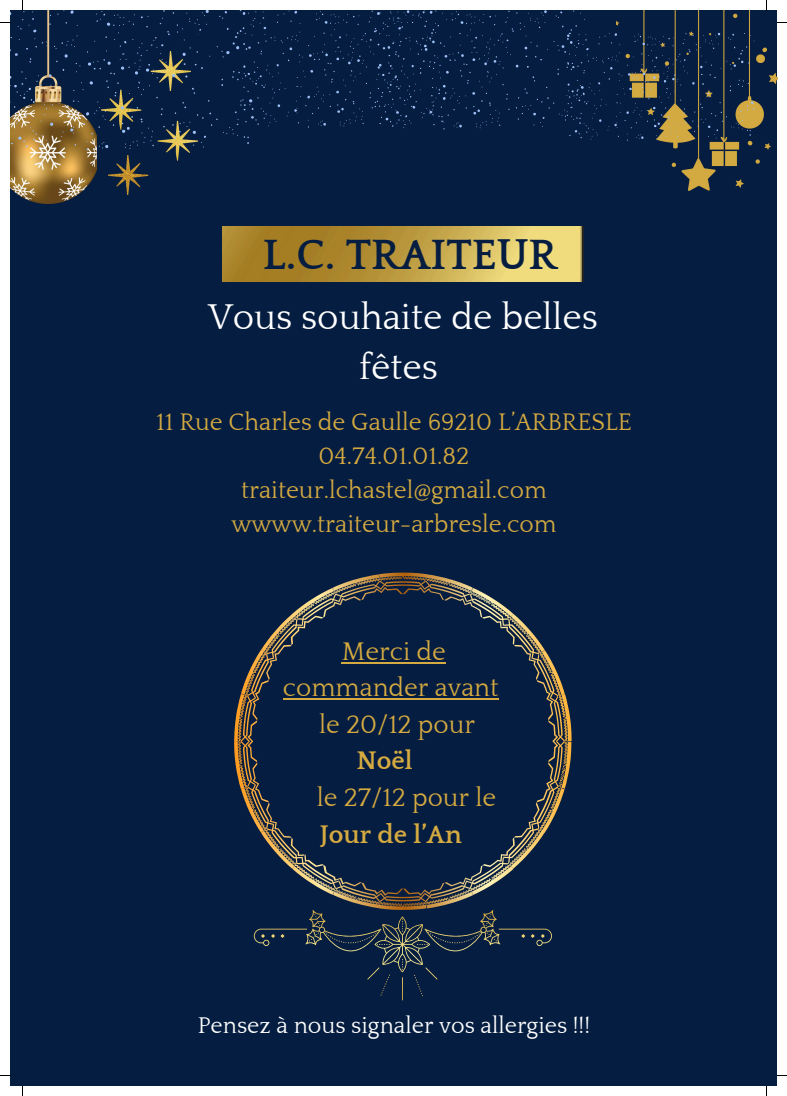
<style>
.page{position:relative;width:787px;height:1096px;background:#fff}
.page>*{position:absolute;margin:0;border:0;box-sizing:border-box;transform-origin:0 0}
.t1{font:700 43.5px "Quattrocento";color:#051d40}
.t2{font:36.75px/50.6px "Quattrocento";color:#fff;text-align:center}
.t3{font:26.12px "Quattrocento";color:#d5aa41}
.t4{font:700 26.12px "Quattrocento";color:#d5aa41}
.t5{font:24.62px/33.8px "Quattrocento";color:#d5aa41;text-align:center}
.t6{font:23.38px "Quattrocento";color:#fff}
</style>
<div class="page">
<div style="left:10px;top:10px;width:767px;height:1076px;background:#051d40"></div>
<img style="left:671px;top:10px;width:106px;height:181px">
<img style="left:10px;top:150px;width:87px;height:53px">
<img style="left:108px;top:150px;width:82px;height:45px">
<img style="left:222px;top:226px;width:361px;height:55px">
<svg style="left:254px;top:909px;width:298px;height:91px"></svg>
<svg style="left:234px;top:572px;width:338px;height:337px"></svg>
<hr style="left:342px;top:661px;width:104px;height:2px;background:#d5aa41">
<hr style="left:283px;top:698px;width:216px;height:2px;background:#d5aa41">
<svg style="left:0;top:0;width:754px;height:150px"></svg>
<p class="t1" style="left:263px;top:232px;width:296px">L.C. TRAITEUR</p>
<p class="t2" style="left:208px;top:292px;width:391px">Vous souhaite de belles fêtes</p>
<p class="t5" style="left:156px;top:406px;width:477px">11 Rue Charles de Gaulle 69210 L’ARBRESLE<br>04.74.01.01.82<br>traiteur.lchastel@gmail.com wwww.traiteur-arbresle.com</p>
<h2 class="t3" style="left:342px;top:637px;width:106px">Merci de</h2>
<h2 class="t3" style="left:283px;top:674px;width:217px">commander avant</h2>
<h2 class="t3" style="left:319px;top:710px;width:157px">le 20/12 pour</h2>
<h2 class="t4" style="left:356px;top:747px;width:58px">Noël</h2>
<h2 class="t3" style="left:317px;top:783px;width:181px">le 27/12 pour le</h2>
<h2 class="t4" style="left:320px;top:820px;width:144px">Jour de l’An</h2>
<h1 class="t6" style="left:198px;top:1013px;width:394px">Pensez à nous signaler vos allergies !!!</h1>
</div>
